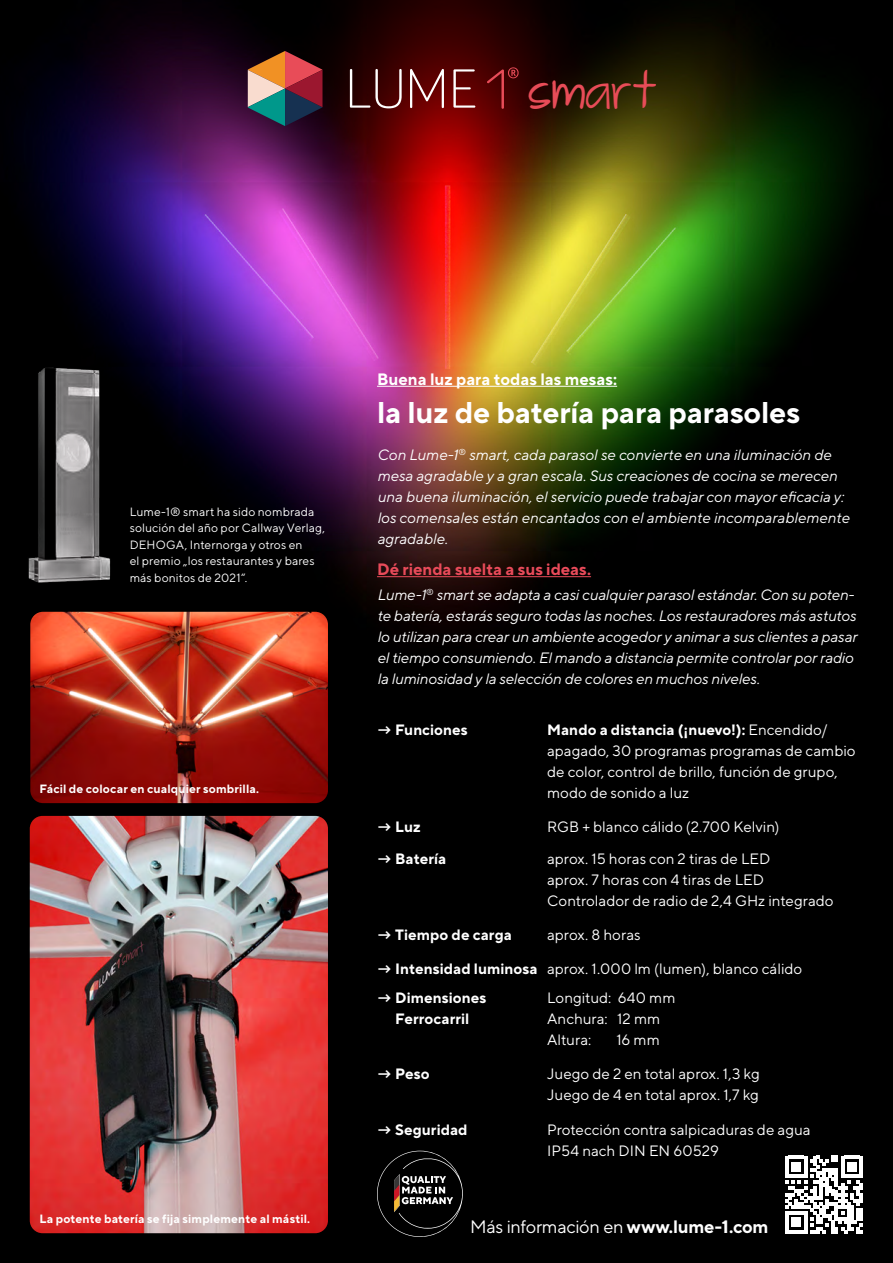
<style>
.page{position:relative;width:893px;height:1263px;background:#000}
.page>*{position:absolute;margin:0;border:0;box-sizing:border-box;transform-origin:0 0}
.t1{font:43.8px "The Great Escape";color:#e84c58}
.t2{font:700 30px "TT Norms Pro";letter-spacing:-.01em;color:#fff}
.t3{font:18px "TT Norms Pro";letter-spacing:-.015em;color:#fff}
.t4{font:700 16.5px "TT Norms Pro";letter-spacing:.005em;color:#fff}
.t5{font:700 16.5px "TT Norms Pro";letter-spacing:.005em;color:#e94b5a}
.t6{font:italic 15px/21px "TT Norms Pro";letter-spacing:-.005em;color:#fff}
.t7{font:15px/21px "TT Norms Pro";letter-spacing:.005em;color:#fff}
.t8{font:700 15px "TT Norms Pro";letter-spacing:.005em;color:#fff}
.t9{font:12px/16.5px "TT Norms Pro";letter-spacing:.01em;color:#fff}
.t10{font:700 12px "TT Norms Pro";letter-spacing:.015em;color:#fff}
.s1{font-weight:700}
</style>
<div class="page">
<img style="left:14px;top:0;width:841px;height:628px">
<svg style="left:377px;top:1151px;width:86px;height:86px"></svg>
<svg style="left:785px;top:1156px;width:78px;height:77px"></svg>
<img style="left:30px;top:612px;width:298px;height:191px">
<img style="left:14px;top:314px;width:148px;height:274px">
<img style="left:30px;top:816px;width:298px;height:417px">
<hr style="left:377px;top:386px;width:240px;height:1px;background:#fff">
<hr style="left:377px;top:576px;width:214px;height:1px;background:#e94b5a">
<svg style="left:487px;top:67px;width:32px;height:42px"></svg>
<svg style="left:350px;top:69px;width:52px;height:39px;background:#572a2a"></svg>
<svg style="left:410px;top:69px;width:34px;height:39px"></svg>
<svg style="left:453px;top:69px;width:22px;height:39px"></svg>
<svg style="left:248px;top:51px;width:74px;height:75px;background:#765350"></svg>
<svg style="left:350px;top:118px;width:22px;height:8px"></svg>
<svg style="left:378px;top:118px;width:126px;height:10px"></svg>
<h1 class="t1" style="left:527px;top:68px;width:127px">smar t</h1>
<p class="t9" style="left:130px;top:503px;width:197px">Lume-1® smart ha sido nombrada solución del año por Callway Verlag,<br>DEHOGA, Internorga y otros en<br>el premio „los restaurantes y bares más bonitos de 2021“.</p>
<p class="t10" style="left:39px;top:781px;width:221px">Fácil de colocar en cualquier sombrilla.</p>
<p class="t10" style="left:39px;top:1210px;width:272px">La potente batería se fija simplemente al mástil.</p>
<p class="t4" style="left:377px;top:368px;width:242px">Buena luz para todas las mesas:</p>
<h2 class="t2" style="left:377px;top:393px;width:424px">la luz de batería para parasoles</h2>
<p class="t6" style="left:377px;top:444px;width:474px">Con Lume-1<sup>®</sup> smart, cada parasol se convierte en una iluminación de mesa agradable y a gran escala. Sus creaciones de cocina se merecen una buena iluminación, el servicio puede trabajar con mayor eficacia y: los comensales están encantados con el ambiente incomparablemente agradable.</p>
<p class="t5" style="left:377px;top:558px;width:216px">Dé rienda suelta a sus ideas.</p>
<p class="t6" style="left:377px;top:584px;width:481px">Lume-1<sup>®</sup> smart se adapta a casi cualquier parasol estándar. Con su poten&shy;te batería, estarás seguro todas las noches. Los restauradores más astutos lo utilizan para crear un ambiente acogedor y animar a sus clientes a pasar el tiempo consumiendo. El mando a distancia permite controlar por radio la luminosidad y la selección de colores en muchos niveles.</p>
<p class="t8" style="left:377px;top:719px;width:92px">→ Funciones</p>
<p class="t7" style="left:547px;top:718px;width:310px"><span class="s1">Mando a distancia (¡nuevo!):</span> Encendido/ apagado, 30 programas programas de cambio de color, control de brillo, función de grupo, modo de sonido a luz</p>
<p class="t8" style="left:377px;top:817px;width:45px">→ Luz</p>
<p class="t7" style="left:547px;top:816px;width:234px">RGB + blanco cálido (2.700 Kelvin)</p>
<p class="t8" style="left:377px;top:848px;width:71px">→ Batería</p>
<p class="t7" style="left:547px;top:847px;width:288px">aprox. 15 horas con 2 tiras de LED<br>aprox. 7 horas con 4 tiras de LED<br>Controlador de radio de 2,4 GHz integrado</p>
<p class="t8" style="left:377px;top:925px;width:136px">→ Tiempo de carga</p>
<p class="t7" style="left:547px;top:924px;width:95px">aprox. 8 horas</p>
<p class="t7" style="left:377px;top:958px;width:427px"><span class="s1">→ Intensidad luminosa</span> aprox. 1.000 lm (lumen), blanco cálido</p>
<p class="t8" style="left:377px;top:988px;width:111px">→ Dimensiones</p>
<p class="t7" style="left:547px;top:987px;width:130px">Longitud: 640 mm</p>
<p class="t8" style="left:395px;top:1009px;width:76px">Ferrocarril</p>
<p class="t7" style="left:547px;top:1008px;width:115px">Anchura: 12 mm<br>Altura:</p>
<p class="t7" style="left:616px;top:1029px;width:45px">16 mm</p>
<p class="t8" style="left:377px;top:1064px;width:54px">→ Peso</p>
<p class="t7" style="left:547px;top:1063px;width:214px">Juego de 2 en total aprox. 1,3 kg<br>Juego de 4 en total aprox. 1,7 kg</p>
<p class="t8" style="left:377px;top:1120px;width:92px">→ Seguridad</p>
<p class="t7" style="left:547px;top:1118px;width:265px">Protección contra salpicaduras de agua<br>IP54 nach DIN EN 60529</p>
<p class="t3" style="left:470px;top:1215px;width:300px">Más información en <span class="s1">www.lume-1.com</span></p>
</div>
